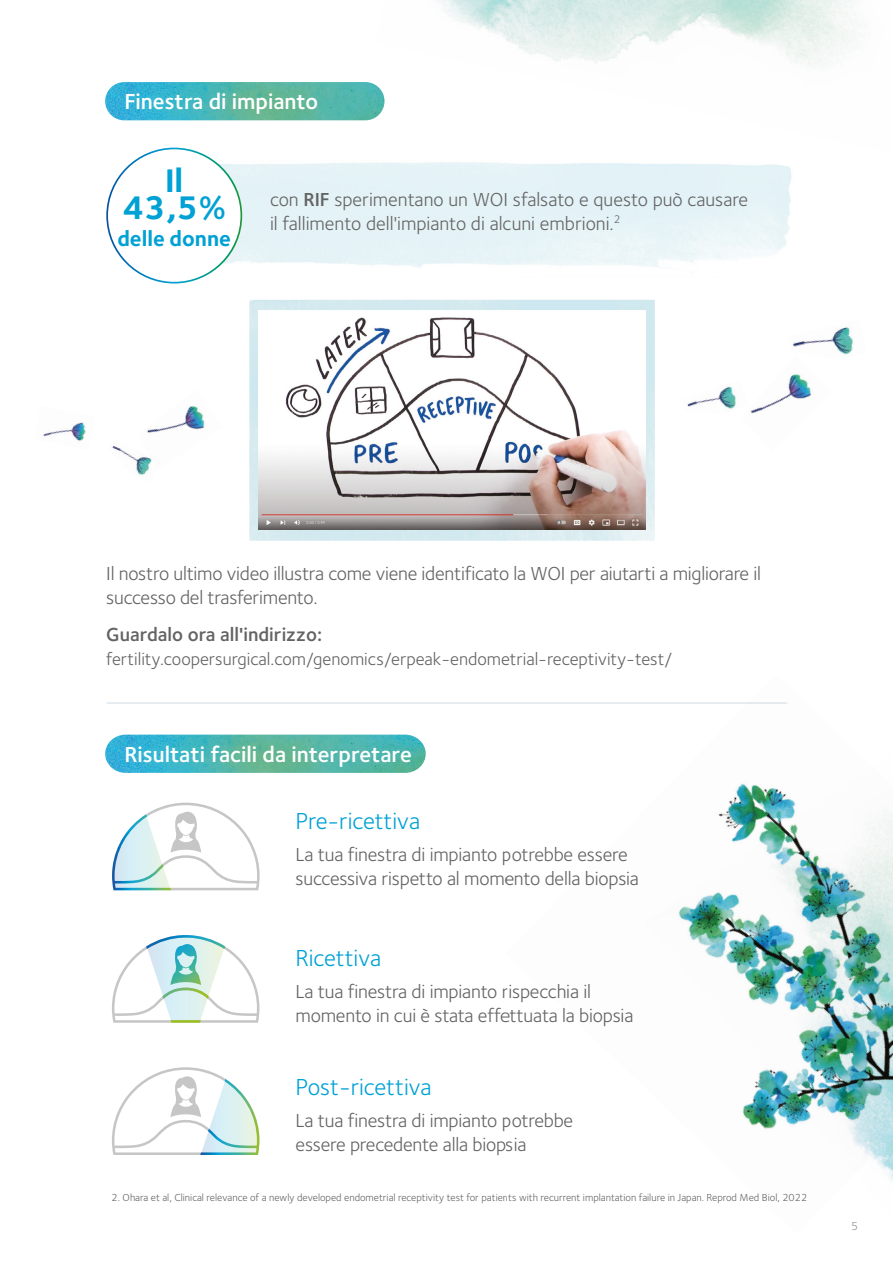
<style>
.page{position:relative;width:893px;height:1263px;background:#fff}
.page>*{position:absolute;margin:0;border:0;box-sizing:border-box;transform-origin:0 0}
.t1{font:700 33.9px/27px "Foundry Sterling";color:#00a1d4;text-align:center}
.t2{font:24px "Foundry Sterling";color:#00a1d4}
.t3{font:600 22.5px "Foundry Sterling";color:#fff}
.t4{font:700 22.05px "Foundry Sterling";color:#00a1d4}
.t5{font:19.5px/24px "Foundry Sterling";letter-spacing:-.01em;color:#646363}
.t6{font:600 19.5px "Foundry Sterling";color:#646363}
.t7{font:18px "Foundry Sterling";color:#646363}
.t8{font:12px "Foundry Sterling";color:#989797}
.t9{font:10.5px "Foundry Sterling";color:#656564}
.s1{font-weight:600}
</style>
<div class="page">
<svg style="left:112px;top:803px;width:148px;height:87px"></svg>
<svg style="left:112px;top:1067px;width:148px;height:88px"></svg>
<img style="left:375px;top:0;width:490px;height:118px">
<img style="left:124px;top:161px;width:668px;height:116px">
<img style="left:249px;top:300px;width:406px;height:241px">
<img style="left:259px;top:311px;width:386px;height:218px">
<svg style="left:112px;top:935px;width:147px;height:88px"></svg>
<hr style="left:107px;top:702px;width:680px;height:2px;background:#dee8ef">
<img style="left:105px;top:735px;width:321px;height:38px">
<img style="left:105px;top:82px;width:280px;height:38px;border-radius:19px">
<div style="left:107px;top:148px;width:134px;height:135px;background:#fff;border-radius:50%"></div>
<img style="left:678px;top:783px;width:215px;height:397px">
<img style="left:147px;top:405px;width:58px;height:28px">
<img style="left:750px;top:374px;width:62px;height:40px">
<img style="left:43px;top:422px;width:43px;height:20px">
<img style="left:112px;top:446px;width:40px;height:29px">
<img style="left:687px;top:386px;width:49px;height:23px">
<img style="left:792px;top:327px;width:61px;height:28px">
<p class="t3" style="left:124px;top:88px;width:195px">Finestra di impianto</p>
<h1 class="t1" style="left:122px;top:169px;width:106px">Il<br>43,5%</h1>
<p class="t4" style="left:117px;top:226px;width:115px">delle donne</p>
<p class="t5" style="left:270px;top:187px;width:480px">con <span class="s1">RIF</span> sperimentano un WOI sfalsato e questo può causare il fallimento dell'impianto di alcuni embrioni.<sup>2</sup></p>
<p class="t5" style="left:106px;top:562px;width:656px">Il nostro ultimo video illustra come viene identificato la WOI per aiutarti a migliorare il successo del trasferimento.</p>
<p class="t6" style="left:106px;top:623px;width:217px">Guardalo ora all'indirizzo:</p>
<p class="t7" style="left:106px;top:648px;width:568px">fertility.coopersurgical.com/genomics/erpeak-endometrial-receptivity-test/</p>
<p class="t3" style="left:124px;top:741px;width:289px">Risultati facili da interpretare</p>
<p class="t2" style="left:296px;top:807px;width:126px">Pre-ricettiva</p>
<p class="t5" style="left:296px;top:843px;width:345px">La tua finestra di impianto potrebbe essere successiva rispetto al momento della biopsia</p>
<p class="t2" style="left:296px;top:944px;width:87px">Ricettiva</p>
<p class="t5" style="left:296px;top:980px;width:339px">La tua finestra di impianto rispecchia il momento in cui è stata effettuata la biopsia</p>
<p class="t2" style="left:296px;top:1073px;width:138px">Post-ricettiva</p>
<p class="t5" style="left:296px;top:1109px;width:279px">La tua finestra di impianto potrebbe essere precedente alla biopsia</p>
<p class="t9" style="left:112px;top:1192px;width:697px">2. Ohara et al, Clinical relevance of a newly developed endometrial receptivity test for patients with recurrent implantation failure in Japan. Reprod Med Biol, 2022</p>
<p class="t8" style="left:851px;top:1219px;width:9px">5</p>
</div>
